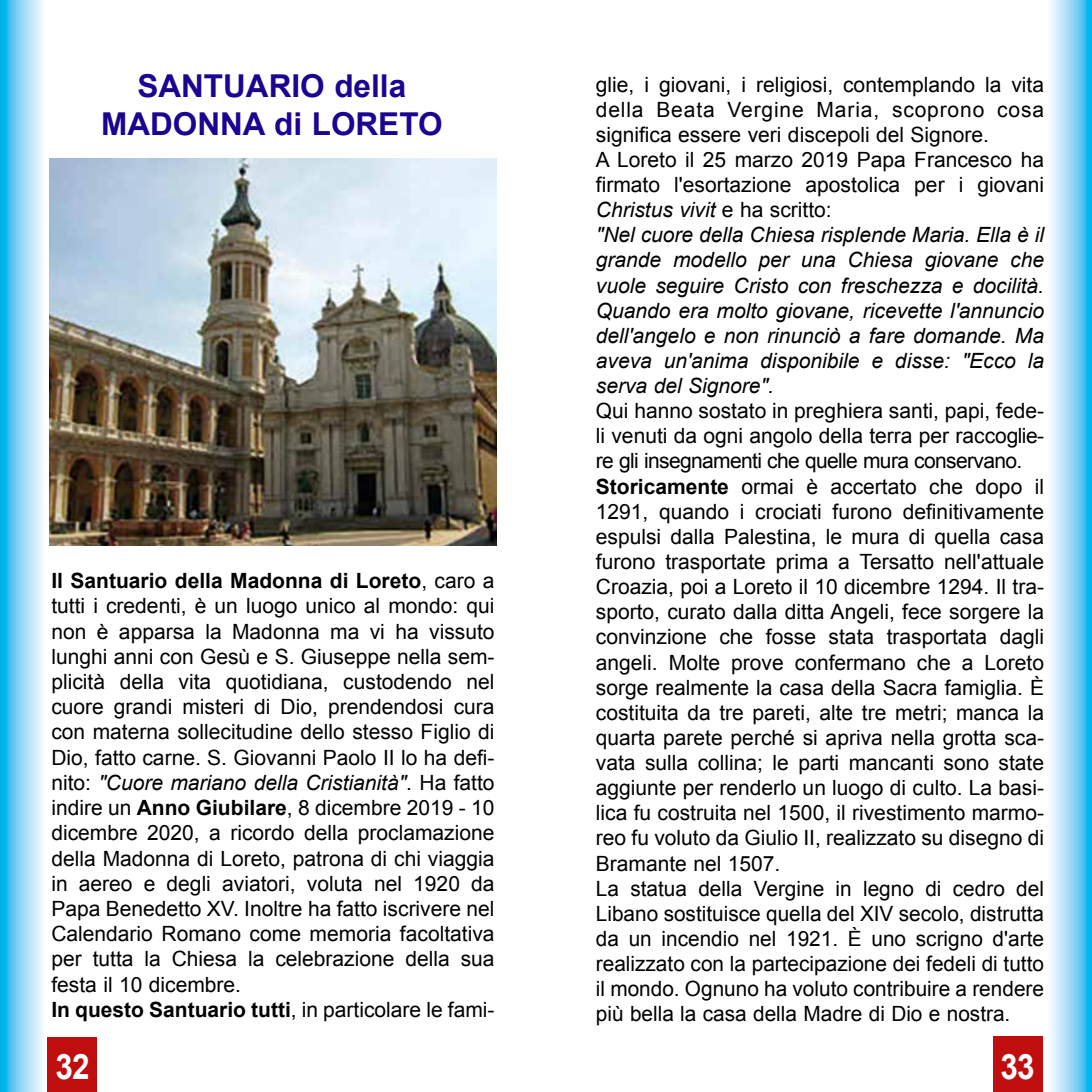
<style>
.page{position:relative;width:1092px;height:1092px;background:#fff}
.page>*{position:absolute;margin:0;border:0;box-sizing:border-box;transform-origin:0 0}
.t1{font:700 35px "Arial";color:#fff;scale:.9 1}
.t2{font:700 31.5px/37.8px "Arial";color:#1b0491;text-align:center}
.t3{font:21px/25px "Arial";color:#000}
.t4{font:italic 21px/25.2px "Arial";color:#000}
.s1{font-weight:700}
.s2{font-style:italic}
.s3{font-style:normal}
</style>
<div class="page">
<svg style="left:0;top:0;width:44px;height:1091px;background:#80d3f5"></svg>
<svg style="left:1050px;top:0;width:41px;height:1091px;background:#8ed7f6"></svg>
<img style="left:49px;top:159px;width:448px;height:387px">
<div style="left:48px;top:1037px;width:49px;height:54px;background:#c00d0e"></div>
<div style="left:992px;top:1035px;width:50px;height:56px;background:#c00d0e"></div>
<h2 class="t2" style="left:101px;top:68px;width:343px">SANTUARIO della<br>MADONNA di LORETO</h2>
<p class="t3" style="left:51px;top:568px;width:444px"><span class="s1">Il Santuario della Madonna di Loreto</span>, caro a tutti i credenti, è un luogo unico al mondo: qui non è apparsa la Madonna ma vi ha vissuto lunghi anni con Gesù e S. Giuseppe nella sem&shy;plicità della vita quotidiana, custodendo nel cuore grandi misteri di Dio, prendendosi cura con materna sollecitudine dello stesso Figlio di Dio, fatto carne. S. Giovanni Paolo II lo ha defi&shy;nito: <span class="s2">"Cuore mariano della Cristianità"</span>. Ha fatto indire un <span class="s1">Anno Giubilare</span>, 8 dicembre 2019 - 10 dicembre 2020, a ricordo della proclamazione della Madonna di Loreto, patrona di chi viaggia in aereo e degli aviatori, voluta nel 1920 da Papa Benedetto XV. Inoltre ha fatto iscrivere nel Calendario Romano come memoria facoltativa per tutta la Chiesa la celebrazione della sua festa il 10 dicembre.<br><span class="s1">In questo Santuario tutti</span>, in particolare le fami-</p>
<p class="t4" style="left:596px;top:72px;width:449px"><span class="s3">glie, i giovani, i religiosi, contemplando la vita della Beata Vergine Maria, scoprono cosa significa essere veri discepoli del Signore.<br>A Loreto il 25 marzo 2019 Papa Francesco ha firmato l'esortazione apostolica per i giovani </span>Christus vivit <span class="s3">e ha scritto:<br></span>"Nel cuore della Chiesa risplende Maria. Ella è il grande modello per una Chiesa giovane che vuole seguire Cristo con freschezza e docilità.<br>Quando era molto giovane, ricevette l'annuncio dell'angelo e non rinunciò a fare domande. Ma aveva un'anima disponibile e disse: "Ecco la serva del Signore".</p>
<p class="t3" style="left:596px;top:398px;width:449px">Qui hanno sostato in preghiera santi, papi, fede&shy;li venuti da ogni angolo della terra per raccoglie&shy;re gli insegnamenti che quelle mura conservano.<br><span class="s1">Storicamente</span> ormai è accertato che dopo il 1291, quando i crociati furono definitivamente espulsi dalla Palestina, le mura di quella casa furono trasportate prima a Tersatto nell'attuale Croazia, poi a Loreto il 10 dicembre 1294. Il tra&shy;sporto, curato dalla ditta Angeli, fece sorgere la convinzione che fosse stata trasportata dagli angeli. Molte prove confermano che a Loreto sorge realmente la casa della Sacra famiglia. È costituita da tre pareti, alte tre metri; manca la quarta parete perché si apriva nella grotta sca&shy;vata sulla collina; le parti mancanti sono state aggiunte per renderlo un luogo di culto. La basi&shy;lica fu costruita nel 1500, il rivestimento marmo&shy;reo fu voluto da Giulio II, realizzato su disegno di Bramante nel 1507.<br>La statua della Vergine in legno di cedro del Libano sostituisce quella del XIV secolo, distrutta da un incendio nel 1921. È uno scrigno d'arte realizzato con la partecipazione dei fedeli di tutto il mondo. Ognuno ha voluto contribuire a rendere più bella la casa della Madre di Dio e nostra.</p>
<h1 class="t1" style="left:55px;top:1043px;width:40px">32</h1>
<h1 class="t1" style="left:1000px;top:1043px;width:40px">33</h1>
</div>
